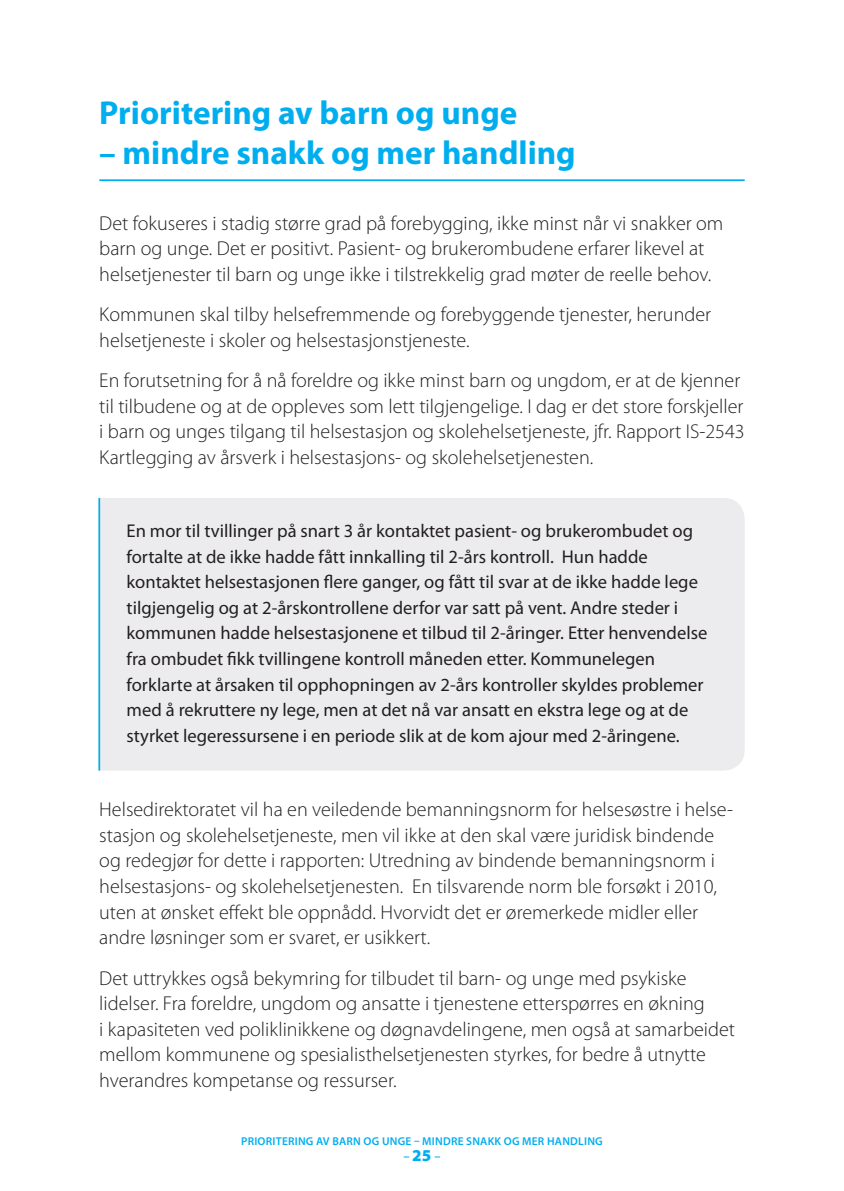
<style>
.page{position:relative;width:844px;height:1191px;background:#fff}
.page>*{position:absolute;margin:0;border:0;box-sizing:border-box;transform-origin:0 0}
.t1{font:700 33.25px "Myriad Pro";color:#00aeef}
.t2{font:300 20.12px/25.6px "Myriad Pro";color:#231f20}
.t3{font:18.55px/25.6px "Myriad Pro";color:#231f20}
.t4{font:600 12.25px "Myriad Pro";color:#00aeef}
.t5{font:600 11.38px "Myriad Pro";letter-spacing:.02em;color:#00aeef}
.s1{font-weight:900;font-size:16.62px}
</style>
<div class="page">
<hr style="left:99px;top:179px;width:645px;height:2px;background:#00aeef">
<div style="left:100px;top:498px;width:644px;height:272px;background:#ececee"></div>
<hr style="left:98px;top:498px;width:2px;height:272px;background:#00aeef">
<h1 class="t1" style="left:99px;top:91px;width:419px">Prioritering av barn og unge</h1>
<h1 class="t1" style="left:99px;top:132px;width:478px">– mindre snakk og mer handling</h1>
<p class="t2" style="left:99px;top:210px;width:625px">Det fokuseres i stadig større grad på forebygging, ikke minst når vi snakker om barn og unge. Det er positivt. Pasient- og brukerombudene erfarer likevel at helsetjenester til barn og unge ikke i tilstrekkelig grad møter de reelle behov.</p>
<p class="t2" style="left:99px;top:302px;width:613px">Kommunen skal tilby helsefremmende og forebyggende tjenester, herunder helsetjeneste i skoler og helsestasjonstjeneste.</p>
<p class="t2" style="left:99px;top:368px;width:646px">En forutsetning for å nå foreldre og ikke minst barn og ungdom, er at de kjenner til tilbudene og at de oppleves som lett tilgjengelige. I dag er det store forskjeller i barn og unges tilgang til helsestasjon og skolehelsetjeneste, jfr. Rapport IS-2543<br>Kartlegging av årsverk i helsestasjons- og skolehelsetjenesten.</p>
<p class="t3" style="left:126px;top:518px;width:582px">En mor til tvillinger på snart 3 år kontaktet pasient- og brukerombudet og fortalte at de ikke hadde fått innkalling til 2-års kontroll. Hun hadde kontaktet helsestasjonen flere ganger, og fått til svar at de ikke hadde lege tilgjengelig og at 2-årskontrollene derfor var satt på vent. Andre steder i kommunen hadde helsestasjonene et tilbud til 2-åringer. Etter henvendelse fra ombudet fikk tvillingene kontroll måneden etter. Kommunelegen forklarte at årsaken til opphopningen av 2-års kontroller skyldes problemer med å rekruttere ny lege, men at det nå var ansatt en ekstra lege og at de styrket legeressursene i en periode slik at de kom ajour med 2-åringene.</p>
<p class="t2" style="left:99px;top:797px;width:634px">Helsedirektoratet vil ha en veiledende bemanningsnorm for helsesøstre i helse&shy;stasjon og skolehelsetjeneste, men vil ikke at den skal være juridisk bindende og redegjør for dette i rapporten: Utredning av bindende bemanningsnorm i helsestasjons- og skolehelsetjenesten. En tilsvarende norm ble forsøkt i 2010, uten at ønsket effekt ble oppnådd. Hvorvidt det er øremerkede midler eller andre løsninger som er svaret, er usikkert.</p>
<p class="t2" style="left:99px;top:965px;width:637px">Det uttrykkes også bekymring for tilbudet til barn- og unge med psykiske lidelser. Fra foreldre, ungdom og ansatte i tjenestene etterspørres en økning<br>i kapasiteten ved poliklinikkene og døgnavdelingene, men også at samarbeidet mellom kommunene og spesialisthelsetjenesten styrkes, for bedre å utnytte hverandres kompetanse og ressurser.</p>
<p class="t5" style="left:241px;top:1134px;width:363px">PRIORITERING AV BARN OG UNGE – MINDRE SNAKK OG MER HANDLING</p>
<p class="t4" style="left:403px;top:1149px;width:39px">– <span class="s1">25</span> –</p>
</div>
